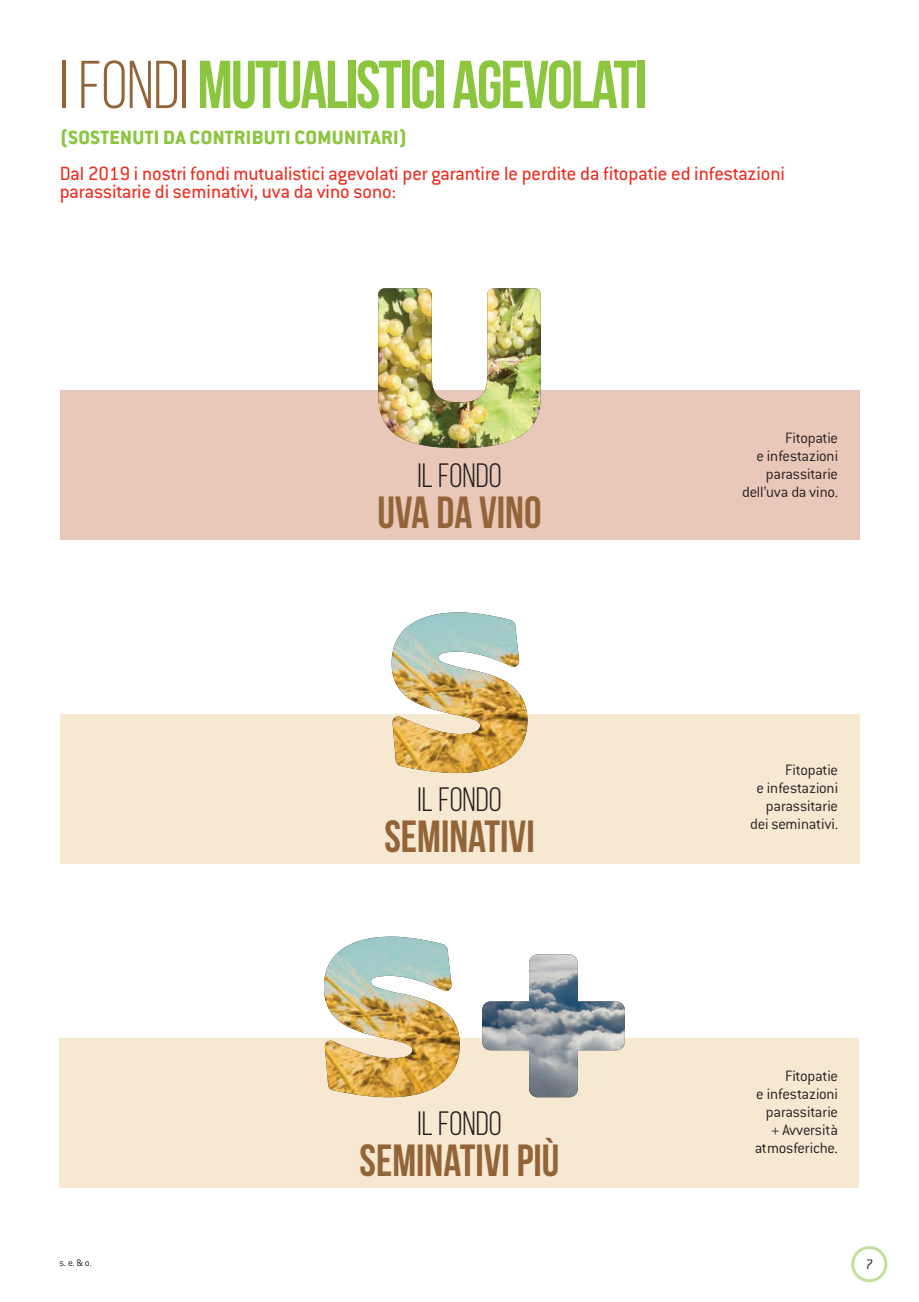
<style>
.page{position:relative;width:919px;height:1302px;background:#fff}
.page>*{position:absolute;margin:0;border:0;box-sizing:border-box;transform-origin:0 0}
.t1{font:700 67.5px "Bebas Neue";letter-spacing:-.03em;color:#8bc63e}
.t2{font:700 45px "Bebas Neue";color:#926438}
.t3{font:33.75px "Bebas Neue";color:#231f20}
.t4{font:21px/18px "Conduit ITC";color:#ee2e22}
.t5{font:700 21px "Conduit ITC Extra";letter-spacing:.015em;color:#8bc63e}
.t6{font:16.5px/18px "Conduit ITC Light";letter-spacing:-.01em;color:#231f20;text-align:right}
.t7{font:15px "Conduit ITC Light";color:#231f20}
.t8{font:10.5px "Conduit ITC Light";color:#231f20}
.s1{font-weight:400;color:#926438}
</style>
<div class="page">
<div style="left:851px;top:1245px;width:36px;height:36px;border:3px solid #c4df9b;border-radius:50%"></div>
<div style="left:60px;top:390px;width:799px;height:150px;background:#e9c8ba"></div>
<img style="left:378px;top:288px;width:162px;height:160px">
<div style="left:60px;top:714px;width:799px;height:149px;background:#f7e8d2"></div>
<img style="left:391px;top:612px;width:136px;height:160px">
<div style="left:60px;top:1038px;width:799px;height:149px;background:#f7e8d2"></div>
<img style="left:324px;top:936px;width:135px;height:160px">
<img style="left:482px;top:954px;width:142px;height:142px">
<h1 class="t1" style="left:60px;top:48px;width:589px"><span class="s1">I FONDI</span> MUTUALISTICI AGEVOLATI</h1>
<p class="t5" style="left:60px;top:125px;width:349px">(SOSTENUTI DA CONTRIBUTI COMUNITARI)</p>
<p class="t4" style="left:60px;top:164px;width:726px">Dal 2019 i nostri fondi mutualistici agevolati per garantire le perdite da fitopatie ed infestazioni parassitarie di seminativi, uva da vino sono:</p>
<h3 class="t3" style="left:417px;top:457px;width:86px">IL FONDO</h3>
<h2 class="t2" style="left:377px;top:488px;width:166px">UVA DA VINO</h2>
<h3 class="t3" style="left:417px;top:781px;width:86px">IL FONDO</h3>
<h2 class="t2" style="left:384px;top:811px;width:152px">SEMINATIVI</h2>
<h3 class="t3" style="left:417px;top:1105px;width:86px">IL FONDO</h3>
<h2 class="t2" style="left:359px;top:1135px;width:201px">SEMINATIVI PIÙ</h2>
<p class="t6" style="left:742px;top:428px;width:97px">Fitopatie<br>e infestazioni parassitarie dell’uva da vino.</p>
<p class="t6" style="left:750px;top:759px;width:89px">Fitopatie<br>e infestazioni parassitarie dei seminativi.</p>
<p class="t6" style="left:754px;top:1065px;width:85px">Fitopatie<br>e infestazioni parassitarie + Avversità atmosferiche.</p>
<p class="t8" style="left:60px;top:1255px;width:34px">s. e. &amp; o.</p>
<p class="t7" style="left:865px;top:1254px;width:9px">7</p>
</div>
